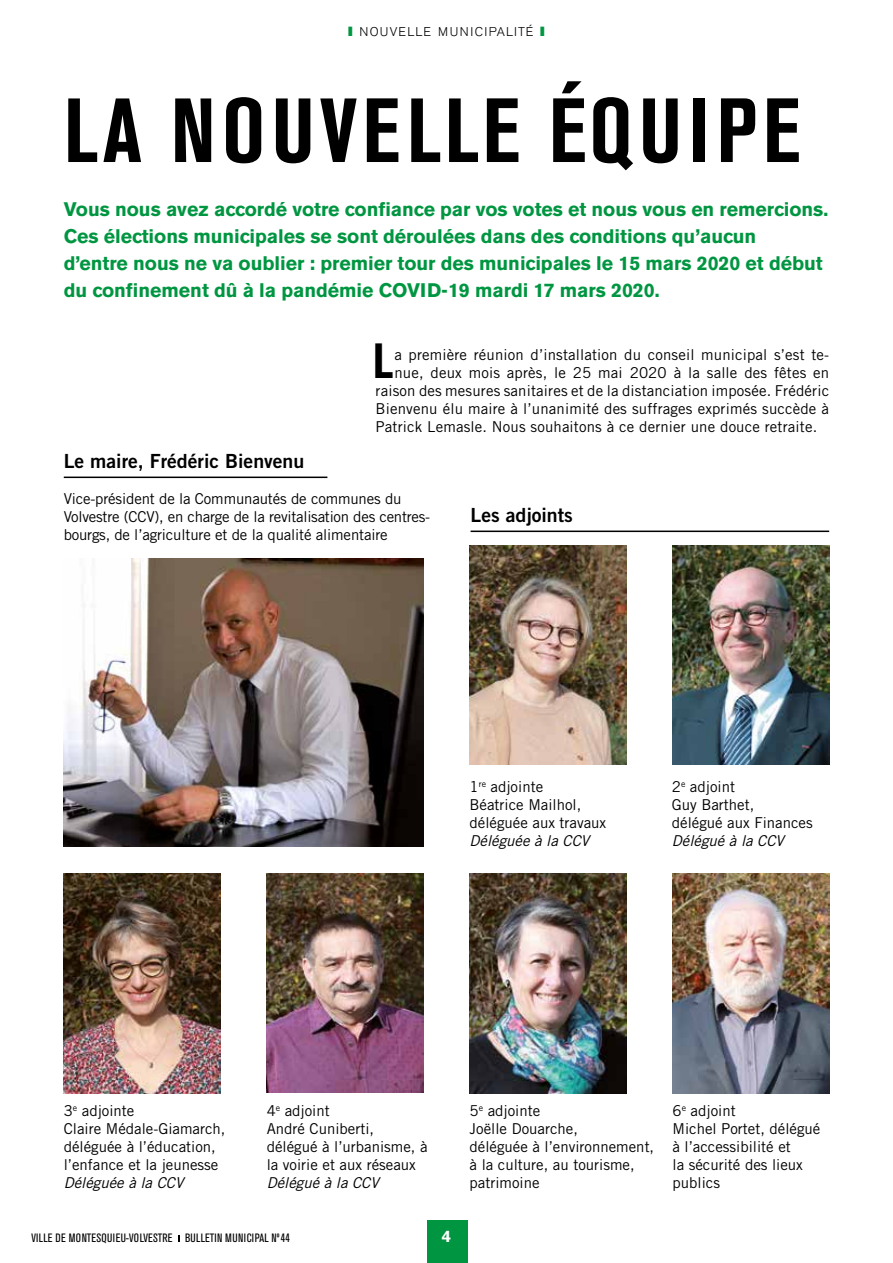
<style>
.page{position:relative;width:893px;height:1263px;background:#fff}
.page>*{position:absolute;margin:0;border:0;box-sizing:border-box;transform-origin:0 0}
.t1{font:700 condensed 90px "Akzidenz Grotesk BE";letter-spacing:.055em;color:#000}
.t2{font:700 47.85px "Trade Gothic";color:#000}
.t3{font:700 19.5px/27px "Akzidenz Grotesk BE";letter-spacing:-.005em;color:#009641}
.t4{font:19.5px "Trade Gothic Bold Two";color:#000}
.t5{font:700 16.5px "Akzidenz Grotesk BE";color:#fff}
.t6{font:15px/18px "Trade Gothic";color:#000}
.t7{font:italic 15px "Trade Gothic";color:#000}
.t8{font:300 12.6px "Akzidenz Grotesk BE";letter-spacing:.085em;color:#000}
.t9{font:condensed 12px "Akzidenz Grotesk BE";letter-spacing:.02em;color:#000}
.s1{font-family:"Akzidenz Grotesk BE Super";font-weight:400;font-size:18px;color:#009641}
</style>
<div class="page">
<div style="left:427px;top:1220px;width:40px;height:43px;background:#009641"></div>
<img style="left:64px;top:558px;width:360px;height:288px">
<img style="left:470px;top:545px;width:156px;height:220px">
<img style="left:672px;top:545px;width:157px;height:220px">
<img style="left:64px;top:874px;width:157px;height:219px">
<img style="left:267px;top:874px;width:157px;height:219px">
<img style="left:470px;top:874px;width:156px;height:219px">
<img style="left:672px;top:874px;width:157px;height:219px">
<hr style="left:64px;top:477px;width:263px;height:1px;background:#000">
<hr style="left:471px;top:531px;width:358px;height:1px;background:#000">
<p class="t8" style="left:348px;top:25px;width:199px"><span class="s1">ı</span> NOUVELLE MUN ICIPALITÉ <span class="s1">ı</span></p>
<h1 class="t1" style="left:64px;top:79px;width:738px">LA NOUVELLE ÉQUIPE</h1>
<p class="t3" style="left:64px;top:196px;width:766px">Vous nous avez accordé votre confiance par vos votes et nous vous en remercions.<br>Ces élections municipales se sont déroulées dans des conditions qu’aucun<br>d’entre nous ne va oublier : premier tour des municipales le 15 mars 2020 et début du confinement dû à la pandémie COVID-19 mardi 17 mars 2020.</p>
<h3 class="t4" style="left:64px;top:449px;width:242px">Le maire, Frédéric Bienvenu</h3>
<h2 class="t2" style="left:373px;top:332px;width:23px">L</h2>
<p class="t6" style="left:394px;top:345px;width:436px">a première réunion d’installation du conseil municipal s’est te-</p>
<p class="t6" style="left:394px;top:363px;width:436px">nue, deux mois après, le 25 mai 2020 à la salle des fêtes en</p>
<p class="t6" style="left:376px;top:381px;width:455px">raison des mesures sanitaires et de la distanciation imposée. Frédéric</p>
<p class="t6" style="left:376px;top:399px;width:455px">Bienvenu élu maire à l’unanimité des suffrages exprimés succède à</p>
<p class="t6" style="left:376px;top:417px;width:443px">Patrick Lemasle. Nous souhaitons à ce dernier une douce retraite.</p>
<p class="t6" style="left:64px;top:489px;width:367px">Vice-président de la Communautés de communes du<br>Volvestre (CCV), en charge de la revitalisation des centres&shy;bourgs, de l’agriculture et de la qualité alimentaire</p>
<h3 class="t4" style="left:471px;top:503px;width:104px">Les adjoints</h3>
<p class="t6" style="left:470px;top:777px;width:138px">1<sup>re</sup> adjointe<br>Béatrice Mailhol, déléguée aux travaux</p>
<p class="t7" style="left:470px;top:832px;width:121px">Déléguée à la CCV</p>
<p class="t6" style="left:672px;top:777px;width:142px">2<sup>e</sup> adjoint<br>Guy Barthet,<br>délégué aux Finances</p>
<p class="t7" style="left:672px;top:832px;width:114px">Délégué à la CCV</p>
<p class="t6" style="left:64px;top:1101px;width:163px">3<sup>e</sup> adjointe<br>Claire Médale-Giamarch, déléguée à l’éducation, l’enfance et la jeunesse</p>
<p class="t7" style="left:64px;top:1174px;width:121px">Déléguée à la CCV</p>
<p class="t6" style="left:267px;top:1101px;width:162px">4<sup>e</sup> adjoint<br>André Cuniberti, délégué à l’urbanisme, à la voirie et aux réseaux</p>
<p class="t7" style="left:267px;top:1174px;width:114px">Délégué à la CCV</p>
<p class="t9" style="left:31px;top:1231px;width:260px">VILLE DE MONTESQUIEU-VOLVESTRE BULLETIN MUNICIPAL Nº44</p>
<p class="t5" style="left:442px;top:1227px;width:11px">4</p>
<p class="t6" style="left:470px;top:1101px;width:186px">5<sup>e</sup> adjointe<br>Joëlle Douarche,<br>déléguée à l’environnement, à la culture, au tourisme, patrimoine</p>
<p class="t6" style="left:672px;top:1101px;width:149px">6<sup>e</sup> adjoint<br>Michel Portet, délégué à l’accessibilité et<br>la sécurité des lieux publics</p>
</div>
